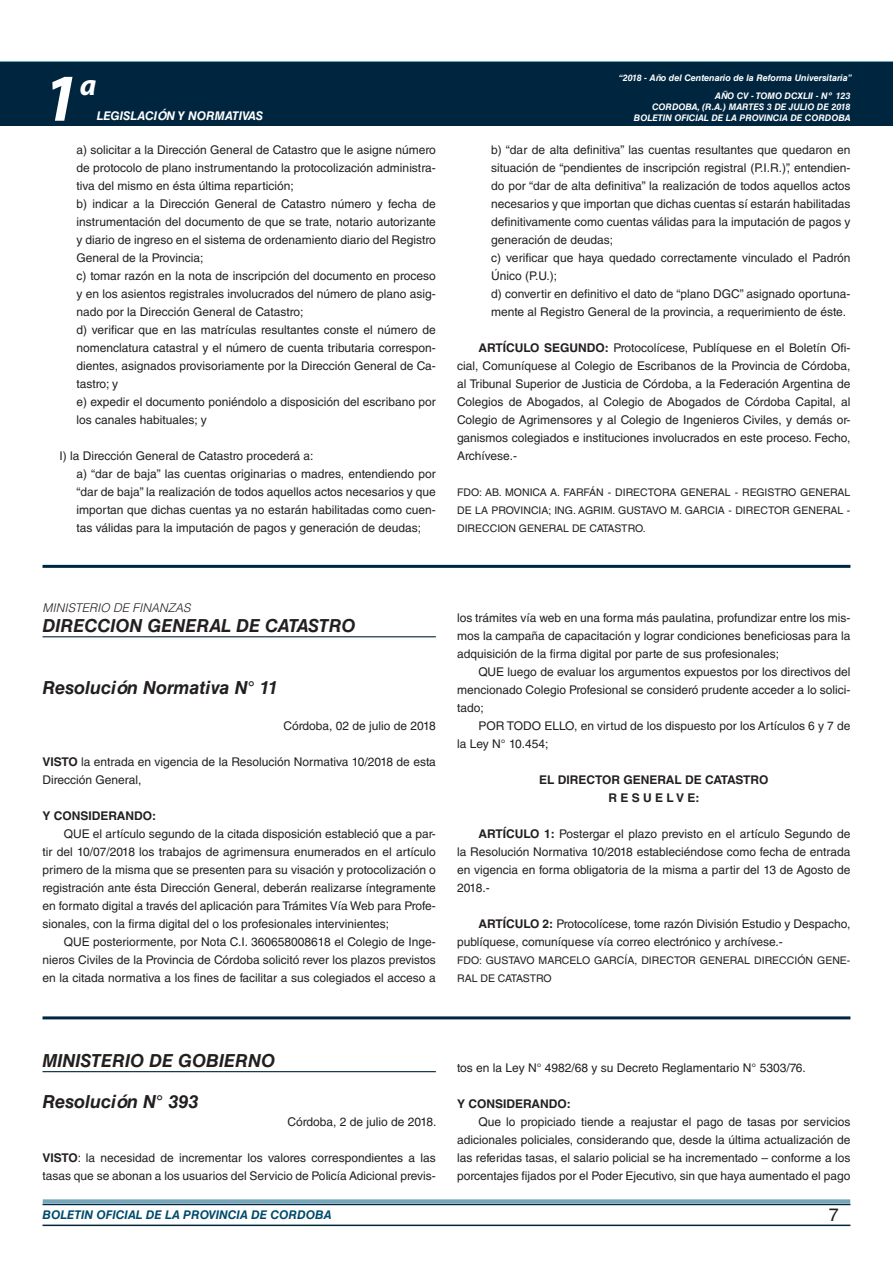
<style>
.page{position:relative;width:893px;height:1263px;background:#fff}
.page>*{position:absolute;margin:0;border:0;box-sizing:border-box;transform-origin:0 0}
.t1{font:italic 700 67.5px "Myriad Pro";color:#fff}
.t2{font:italic 700 30px "Myriad Pro";color:#fff}
.NOMBRE_DE_MINISTERIO{font:italic 700 18px "Helvetica LT Std";color:#231f20}
.DOC__N{font:italic 700 18px "Helvetica LT Std";color:#231f20}
.t3{font:18px "Helvetica LT Std";color:#231f20}
.TEXTO_BASE{font:12px/18px "Helvetica LT Std";color:#231f20;text-align:justify}
.TEXTO_BASE-2{font:700 12px "Helvetica LT Std";color:#231f20}
.t4{font:italic 700 12px "Helvetica LT Std";color:#004b6c}
.t5{font:italic 700 12px "Helvetica LT Std";color:#fff}
.NOMBRE_DE_MINISTERIO-2{font:italic 300 12px "Helvetica LT Std";color:#231f20}
.FIRMA{font:10.5px/18px "Helvetica LT Std";color:#231f20;text-align:justify}
.t6{font:italic 700 9px/10.8px "Helvetica LT Std";color:#fff;text-align:right}
.s1{font-weight:700}
</style>
<div class="page">
<div style="left:0;top:61px;width:893px;height:6px;background:#73a5b8"></div>
<div style="left:0;top:62px;width:893px;height:64px;background:#00263f"></div>
<hr style="left:43px;top:1224px;width:807px;height:2px;background:#00263f">
<div style="left:42px;top:1198px;width:809px;height:8px;background:#fff;opacity:.75"></div>
<hr style="left:43px;top:565px;width:807px;height:3px;background:#00263f">
<hr style="left:43px;top:636px;width:393px;height:1px;background:#00263f">
<hr style="left:43px;top:1071px;width:393px;height:1px;background:#00263f">
<hr style="left:43px;top:1016px;width:807px;height:3px;background:#00263f">
<h1 class="t1" style="left:43px;top:54px;width:38px">1</h1>
<h2 class="t2" style="left:80px;top:66px;width:18px">a</h2>
<p class="t5" style="left:97px;top:109px;width:168px">LEGISLACIÓN Y NORMATIVAS</p>
<p class="TEXTO_BASE" style="left:77px;top:141px;width:361px">a) solicitar a la Dirección General de Catastro que le asigne número de protocolo de plano instrumentando la protocolización administra&shy;tiva del mismo en ésta última repartición;</p>
<p class="TEXTO_BASE" style="left:77px;top:195px;width:361px">b) indicar a la Dirección General de Catastro número y fecha de instrumentación del documento de que se trate, notario autorizante y diario de ingreso en el sistema de ordenamiento diario del Registro General de la Provincia;</p>
<p class="TEXTO_BASE" style="left:77px;top:267px;width:361px">c) tomar razón en la nota de inscripción del documento en proceso y en los asientos registrales involucrados del número de plano asig&shy;nado por la Dirección General de Catastro;</p>
<p class="TEXTO_BASE" style="left:77px;top:321px;width:361px">d) verificar que en las matrículas resultantes conste el número de nomenclatura catastral y el número de cuenta tributaria correspon&shy;dientes, asignados provisoriamente por la Dirección General de Ca&shy;tastro; y</p>
<p class="TEXTO_BASE" style="left:77px;top:393px;width:361px">e) expedir el documento poniéndolo a disposición del escribano por los canales habituales; y</p>
<p class="TEXTO_BASE" style="left:60px;top:447px;width:256px">I) la Dirección General de Catastro procederá a:</p>
<p class="TEXTO_BASE" style="left:77px;top:465px;width:361px">a) “dar de baja” las cuentas originarias o madres, entendiendo por “dar de baja” la realización de todos aquellos actos necesarios y que importan que dichas cuentas ya no estarán habilitadas como cuen&shy;tas válidas para la imputación de pagos y generación de deudas;</p>
<p class="t6" style="left:619px;top:72px;width:235px">“2018 - Año del Centenario de la Reforma Universitaria”</p>
<p class="t6" style="left:634px;top:91px;width:218px">AÑO CV - TOMO DCXLII - Nº 123<br>CORDOBA, (R.A.) MARTES 3 DE JULIO DE 2018<br>BOLETIN OFICIAL DE LA PROVINCIA DE CORDOBA</p>
<p class="TEXTO_BASE" style="left:491px;top:141px;width:361px">b) “dar de alta definitiva” las cuentas resultantes que quedaron en situación de “pendientes de inscripción registral (P.I.R.)”, entendien&shy;do por “dar de alta definitiva” la realización de todos aquellos actos necesarios y que importan que dichas cuentas sí estarán habilitadas definitivamente como cuentas válidas para la imputación de pagos y generación de deudas;</p>
<p class="TEXTO_BASE" style="left:491px;top:249px;width:361px">c) verificar que haya quedado correctamente vinculado el Padrón<br>Único (P.U.);</p>
<p class="TEXTO_BASE" style="left:491px;top:285px;width:361px">d) convertir en definitivo el dato de “plano DGC” asignado oportuna&shy;mente al Registro General de la provincia, a requerimiento de éste.</p>
<p class="TEXTO_BASE" style="left:457px;top:339px;width:395px;text-indent:21px"><span class="s1">ARTÍCULO SEGUNDO:</span> Protocolícese, Publíquese en el Boletín Ofi&shy;cial, Comuníquese al Colegio de Escribanos de la Provincia de Córdoba, al Tribunal Superior de Justicia de Córdoba, a la Federación Argentina de Colegios de Abogados, al Colegio de Abogados de Córdoba Capital, al Colegio de Agrimensores y al Colegio de Ingenieros Civiles, y demás or&shy;ganismos colegiados e instituciones involucrados en este proceso. Fecho, Archívese.-</p>
<p class="FIRMA" style="left:457px;top:483px;width:395px">FDO: AB. MONICA A. FARFÁN - DIRECTORA GENERAL - REGISTRO GENERAL DE LA PROVINCIA; ING. AGRIM. GUSTAVO M. GARCIA - DIRECTOR GENERAL - DIRECCION GENERAL DE CATASTRO.</p>
<p class="NOMBRE_DE_MINISTERIO-2" style="left:43px;top:601px;width:150px">MINISTERIO DE FINANZAS</p>
<p class="NOMBRE_DE_MINISTERIO" style="left:43px;top:615px;width:314px">DIRECCION GENERAL DE CATASTRO</p>
<p class="DOC__N" style="left:43px;top:676px;width:237px">Resolución Normativa N° 11</p>
<p class="TEXTO_BASE" style="left:284px;top:717px;width:154px">Córdoba, 02 de julio de 2018</p>
<p class="TEXTO_BASE" style="left:43px;top:753px;width:395px"><span class="s1">VISTO</span> la entrada en vigencia de la Resolución Normativa 10/2018 de esta<br>Dirección General,</p>
<p class="TEXTO_BASE-2" style="left:43px;top:808px;width:115px">Y CONSIDERANDO:</p>
<p class="TEXTO_BASE" style="left:43px;top:825px;width:395px;text-indent:21px">QUE el artículo segundo de la citada disposición estableció que a par&shy;tir del 10/07/2018 los trabajos de agrimensura enumerados en el artículo primero de la misma que se presenten para su visación y protocolización o registración ante ésta Dirección General, deberán realizarse íntegramente en formato digital a través del aplicación para Trámites Vía Web para Profe&shy;sionales, con la firma digital del o los profesionales intervinientes;</p>
<p class="TEXTO_BASE" style="left:43px;top:933px;width:395px;text-indent:21px">QUE posteriormente, por Nota C.I. 360658008618 el Colegio de Inge&shy;nieros Civiles de la Provincia de Córdoba solicitó rever los plazos previstos en la citada normativa a los fines de facilitar a sus colegiados el acceso a</p>
<p class="TEXTO_BASE" style="left:457px;top:609px;width:395px">los trámites vía web en una forma más paulatina, profundizar entre los mis&shy;mos la campaña de capacitación y lograr condiciones beneficiosas para la adquisición de la firma digital por parte de sus profesionales;</p>
<p class="TEXTO_BASE" style="left:457px;top:663px;width:395px;text-indent:21px">QUE luego de evaluar los argumentos expuestos por los directivos del mencionado Colegio Profesional se consideró prudente acceder a lo solici&shy;tado;</p>
<p class="TEXTO_BASE" style="left:457px;top:717px;width:395px;text-indent:21px">POR TODO ELLO, en virtud de los dispuesto por los Artículos 6 y 7 de la Ley N° 10.454;</p>
<p class="TEXTO_BASE-2" style="left:539px;top:772px;width:231px">EL DIRECTOR GENERAL DE CATASTRO</p>
<p class="TEXTO_BASE-2" style="left:608px;top:790px;width:93px">R E S U E L V E:</p>
<p class="TEXTO_BASE" style="left:457px;top:825px;width:395px;text-indent:21px"><span class="s1">ARTÍCULO 1:</span> Postergar el plazo previsto en el artículo Segundo de la Resolución Normativa 10/2018 estableciéndose como fecha de entrada en vigencia en forma obligatoria de la misma a partir del 13 de Agosto de 2018.-</p>
<p class="TEXTO_BASE" style="left:457px;top:915px;width:395px;text-indent:21px"><span class="s1">ARTÍCULO 2:</span> Protocolícese, tome razón División Estudio y Despacho, publíquese, comuníquese vía correo electrónico y archívese.-</p>
<p class="FIRMA" style="left:457px;top:951px;width:395px">FDO: GUSTAVO MARCELO GARCÍA, DIRECTOR GENERAL DIRECCIÓN GENE-<br>RAL DE CATASTRO</p>
<p class="NOMBRE_DE_MINISTERIO" style="left:43px;top:1049px;width:234px">MINISTERIO DE GOBIERNO</p>
<p class="DOC__N" style="left:43px;top:1090px;width:157px">Resolución N° 393</p>
<p class="TEXTO_BASE" style="left:288px;top:1113px;width:150px">Córdoba, 2 de julio de 2018.</p>
<p class="TEXTO_BASE" style="left:43px;top:1149px;width:395px"><span class="s1">VISTO</span>: la necesidad de incrementar los valores correspondientes a las tasas que se abonan a los usuarios del Servicio de Policía Adicional previs-</p>
<p class="TEXTO_BASE" style="left:457px;top:1059px;width:350px">tos en la Ley N° 4982/68 y su Decreto Reglamentario N° 5303/76.</p>
<p class="TEXTO_BASE-2" style="left:457px;top:1096px;width:115px">Y CONSIDERANDO:</p>
<p class="TEXTO_BASE" style="left:457px;top:1113px;width:395px;text-indent:21px">Que lo propiciado tiende a reajustar el pago de tasas por servicios adicionales policiales, considerando que, desde la última actualización de las referidas tasas, el salario policial se ha incrementado – conforme a los porcentajes fijados por el Poder Ejecutivo, sin que haya aumentado el pago</p>
<p class="t4" style="left:43px;top:1208px;width:290px">BOLETIN OFICIAL DE LA PROVINCIA DE CORDOBA</p>
<h3 class="t3" style="left:829px;top:1204px;width:12px">7</h3>
</div>
